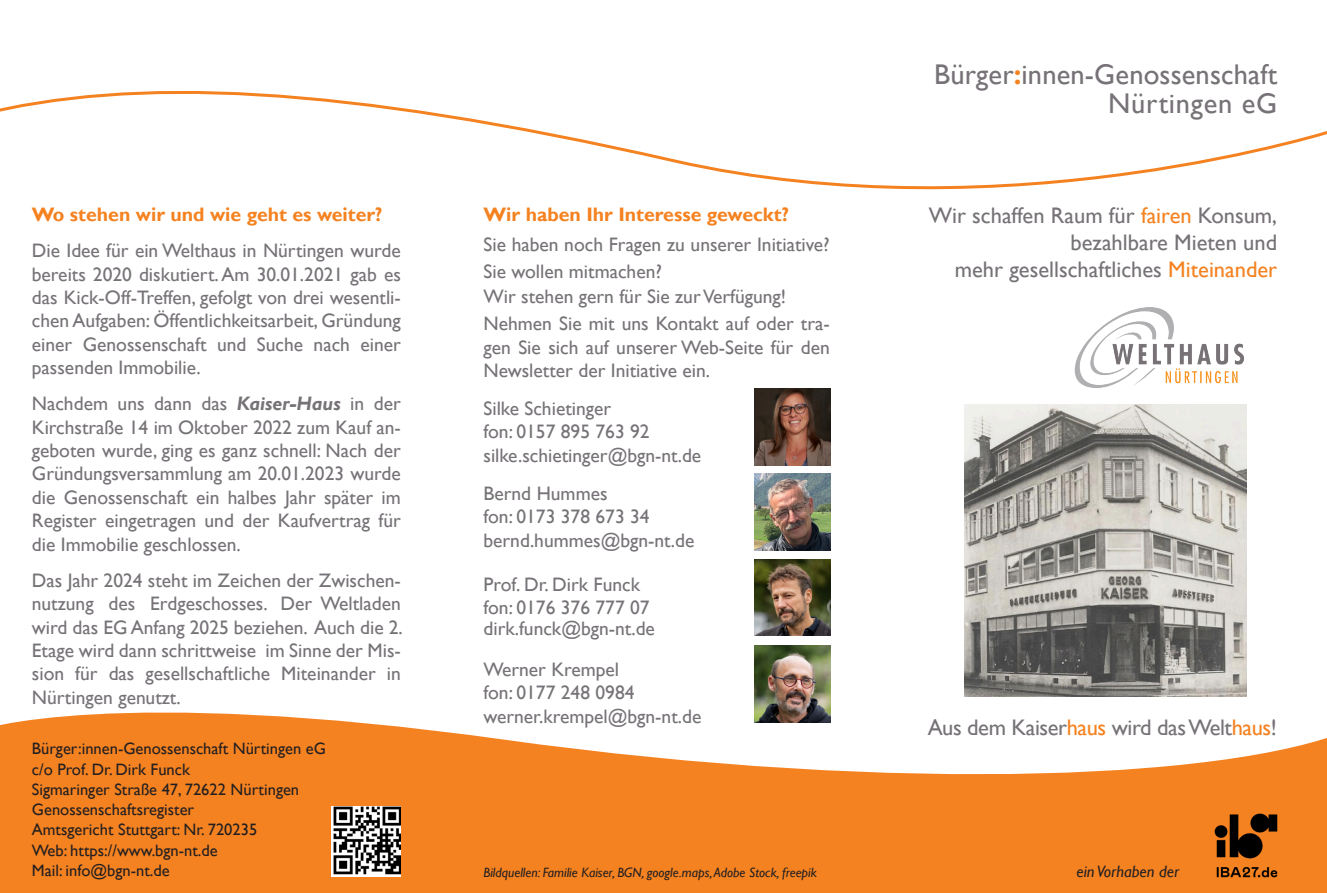
<style>
.page{position:relative;width:1327px;height:893px;background:#fff}
.page>*{position:absolute;margin:0;border:0;box-sizing:border-box;transform-origin:0 0}
.t1{font:28.5px/29.7px "Gill Sans";letter-spacing:.005em;color:#767277;text-align:right}
.t2{font:22.5px/27px "Gill Sans";color:#767277;text-align:right}
.t3{font:22.5px "Gill Sans";letter-spacing:-.02em;color:#767277}
.t4{font:19.5px/23.4px "Gill Sans";color:#767277}
.t5{font:700 19.5px "Gill Sans";color:#f58220}
.t6{font:16.5px/20.2px "Gill Sans";color:#231f20}
.t7{font:italic 16.5px "Gill Sans";color:#231f20}
.t8{font:italic 13.5px "Gill Sans";color:#231f20}
.s1{font-weight:700;font-style:italic}
.s2{font-weight:700;color:#f58220}
.s3{color:#f58220}
</style>
<div class="page">
<svg style="left:0;top:668px;width:1327px;height:225px;fill:#f58220"></svg>
<svg style="left:0;top:91px;width:1327px;height:99px"></svg>
<img style="left:754px;top:646px;width:76px;height:76px">
<img style="left:754px;top:559px;width:76px;height:77px">
<img style="left:754px;top:474px;width:76px;height:76px">
<img style="left:754px;top:389px;width:76px;height:76px">
<img style="left:964px;top:419px;width:282px;height:277px">
<img style="left:964px;top:307px;width:283px;height:112px">
<img style="left:1202px;top:801px;width:87px;height:89px">
<img style="left:331px;top:806px;width:70px;height:71px">
<p class="t5" style="left:32px;top:207px;width:352px">Wo stehen wir und wie geht es weiter?</p>
<p class="t4" style="left:32px;top:241px;width:370px;text-align:justify">Die Idee für ein Welthaus in Nürtingen wurde bereits 2020 diskutiert. Am 30.01.2021 gab es das Kick-Off-Treffen, gefolgt von drei wesentli&shy;chen Aufgaben: Öffentlichkeitsarbeit, Gründung einer Genossenschaft und Suche nach einer passenden Immobilie.</p>
<p class="t4" style="left:32px;top:394px;width:370px;text-align:justify">Nachdem uns dann das <span class="s1">Kaiser-Haus</span> in der Kirchstraße 14 im Oktober 2022 zum Kauf an&shy;geboten wurde, ging es ganz schnell: Nach der Gründungsversammlung am 20.01.2023 wurde die Genossenschaft ein halbes Jahr später im Register eingetragen und der Kaufvertrag für die Immobilie geschlossen.</p>
<p class="t4" style="left:32px;top:571px;width:372px;text-align:justify">Das Jahr 2024 steht im Zeichen der Zwischen&shy;nutzung des Erdgeschosses. Der Weltladen wird das EG Anfang 2025 beziehen. Auch die 2.<br>Etage wird dann schrittweise im Sinne der Mis&shy;sion für das gesellschaftliche Miteinander in Nürtingen genutzt.</p>
<p class="t6" style="left:32px;top:740px;width:296px">Bürger:innen-Genossenschaft Nürtingen eG c/o Prof. Dr. Dirk Funck<br>Sigmaringer Straße 47, 72622 Nürtingen<br>Genossenschaftsregister<br>Amtsgericht Stuttgart: Nr. 720235<br>Web: https://www.bgn-nt.de<br>Mail: info@bgn-nt.de</p>
<p class="t5" style="left:483px;top:207px;width:307px">Wir haben Ihr Interesse geweckt?</p>
<p class="t4" style="left:483px;top:234px;width:348px;line-height:25.7px">Sie haben noch Fragen zu unserer Initiative?<br>Sie wollen mitmachen?<br>Wir stehen gern für Sie zur Verfügung!</p>
<p class="t4" style="left:483px;top:314px;width:348px;text-align:justify">Nehmen Sie mit uns Kontakt auf oder tra&shy;gen Sie sich auf unserer Web-Seite für den Newsletter der Initiative ein.</p>
<p class="t4" style="left:483px;top:399px;width:219px">Silke Schietinger<br>fon: 0157 895 763 92 silke.schietinger@bgn-nt.de</p>
<p class="t4" style="left:483px;top:484px;width:212px">Bernd Hummes<br>fon: 0173 378 673 34 bernd.hummes@bgn-nt.de</p>
<p class="t4" style="left:483px;top:575px;width:168px">Prof. Dr. Dirk Funck fon: 0176 376 777 07</p>
<p class="t4" style="left:483px;top:619px;width:173px">dirk.funck@bgn-nt.de</p>
<p class="t4" style="left:483px;top:659px;width:219px">Werner Krempel<br>fon: 0177 248 0984 werner.krempel@bgn-nt.de</p>
<h1 class="t1" style="left:934px;top:62px;width:344px">Bürger<span class="s2">:</span>innen-Genossenschaft<br>Nürtingen eG</h1>
<p class="t2" style="left:928px;top:204px;width:350px">Wir schaffen Raum für <span class="s3">fairen</span> Konsum, bezahlbare Mieten und<br>mehr gesellschaftliches <span class="s3">Miteinander</span></p>
<p class="t3" style="left:927px;top:720px;width:351px">Aus dem Kaiser<span class="s3">haus</span> wird das Welt<span class="s3">haus</span>!</p>
<p class="t8" style="left:483px;top:867px;width:335px">Bildquellen: Familie Kaiser, BGN, google.maps, Adobe Stock, freepik</p>
<p class="t7" style="left:1076px;top:865px;width:104px">ein Vorhaben der</p>
</div>
